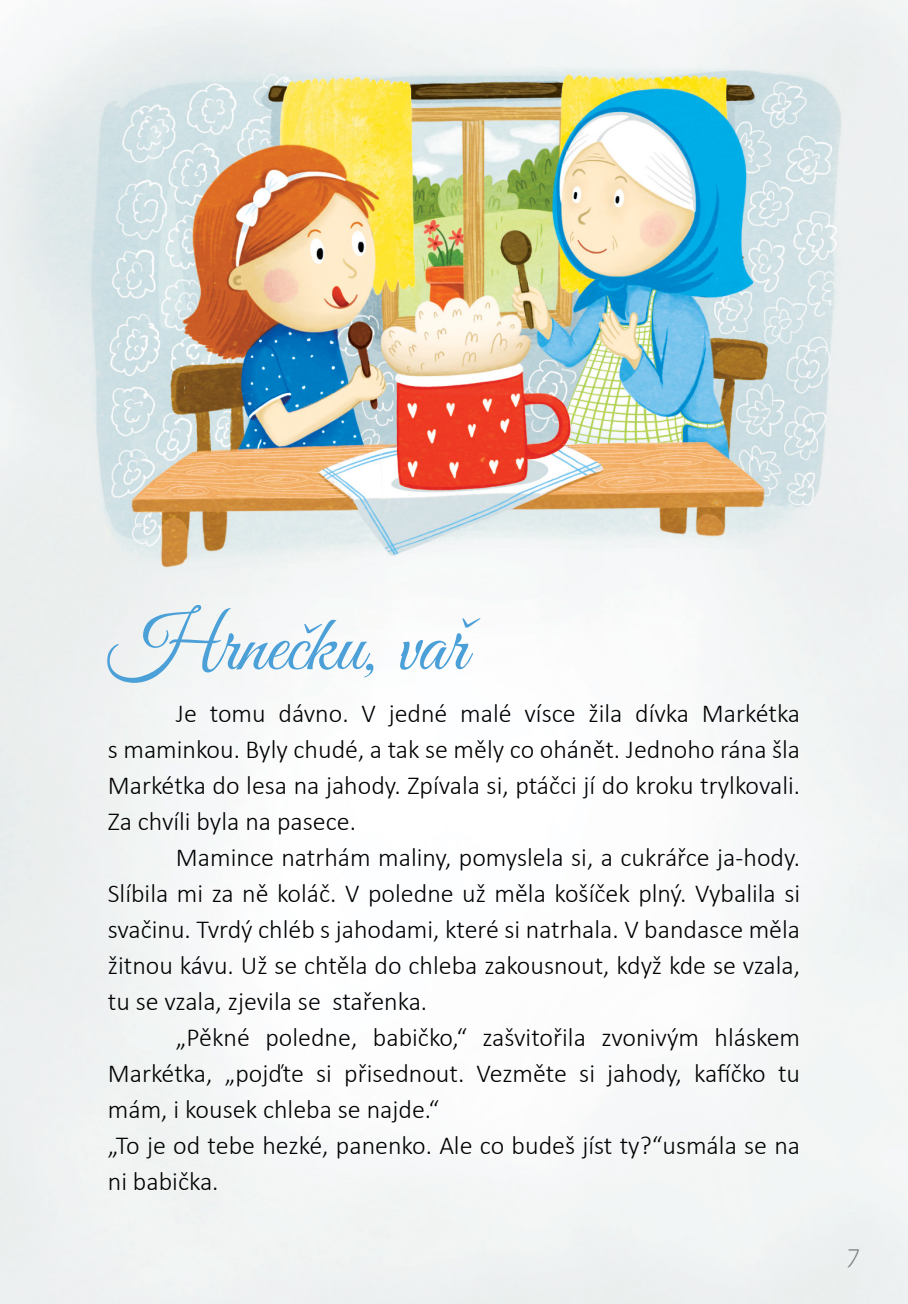
<style>
.page{position:relative;width:908px;height:1304px;background:#fff}
.page>*{position:absolute;margin:0;border:0;box-sizing:border-box;transform-origin:0 0}
.t1{font:80px "Great Vibes";color:#4ca0d8}
.t2{font:italic 300 30px "Cronos Pro";color:#808285}
.body___INDENT{font:300 26px/36px "Calibri";color:#000;text-align:justify}
.body___NOINDENT{font:300 26px/36px "Calibri";color:#000}
</style>
<div class="page">
<img style="left:0;top:0;width:907px;height:1304px">
<hr style="left:0;top:15px;width:2px;height:835px;background:#ecf0f1">
<p class="t1" style="left:108px;top:601px;width:360px">Hrnečku, vař</p>
<p class="body___INDENT" style="left:108px;top:695px;width:693px;text-indent:68px">Je tomu dávno. V jedné malé vísce žila dívka Markétka s maminkou. Byly chudé, a tak se měly co ohánět. Jednoho rána šla Markétka do lesa na jahody. Zpívala si, ptáčci jí do kroku trylkovali.<br>Za chvíli byla na pasece.</p>
<p class="body___INDENT" style="left:108px;top:839px;width:693px;text-indent:68px">Mamince natrhám maliny, pomyslela si, a cukrářce ja-hody.<br>Slíbila mi za ně koláč. V poledne už měla košíček plný. Vybalila si svačinu. Tvrdý chléb s jahodami, které si natrhala. V bandasce měla žitnou kávu. Už se chtěla do chleba zakousnout, když kde se vzala, tu se vzala, zjevila se stařenka.</p>
<p class="body___INDENT" style="left:108px;top:1019px;width:693px;text-indent:68px">„Pěkné poledne, babičko,“ zašvitořila zvonivým hláskem Markétka, „pojďte si přisednout. Vezměte si jahody, kafíčko tu mám, i kousek chleba se najde.“</p>
<p class="body___NOINDENT" style="left:108px;top:1127px;width:693px">„To je od tebe hezké, panenko. Ale co budeš jíst ty?“usmála se na ni babička.</p>
<p class="t2" style="left:846px;top:1241px;width:14px">7</p>
</div>
